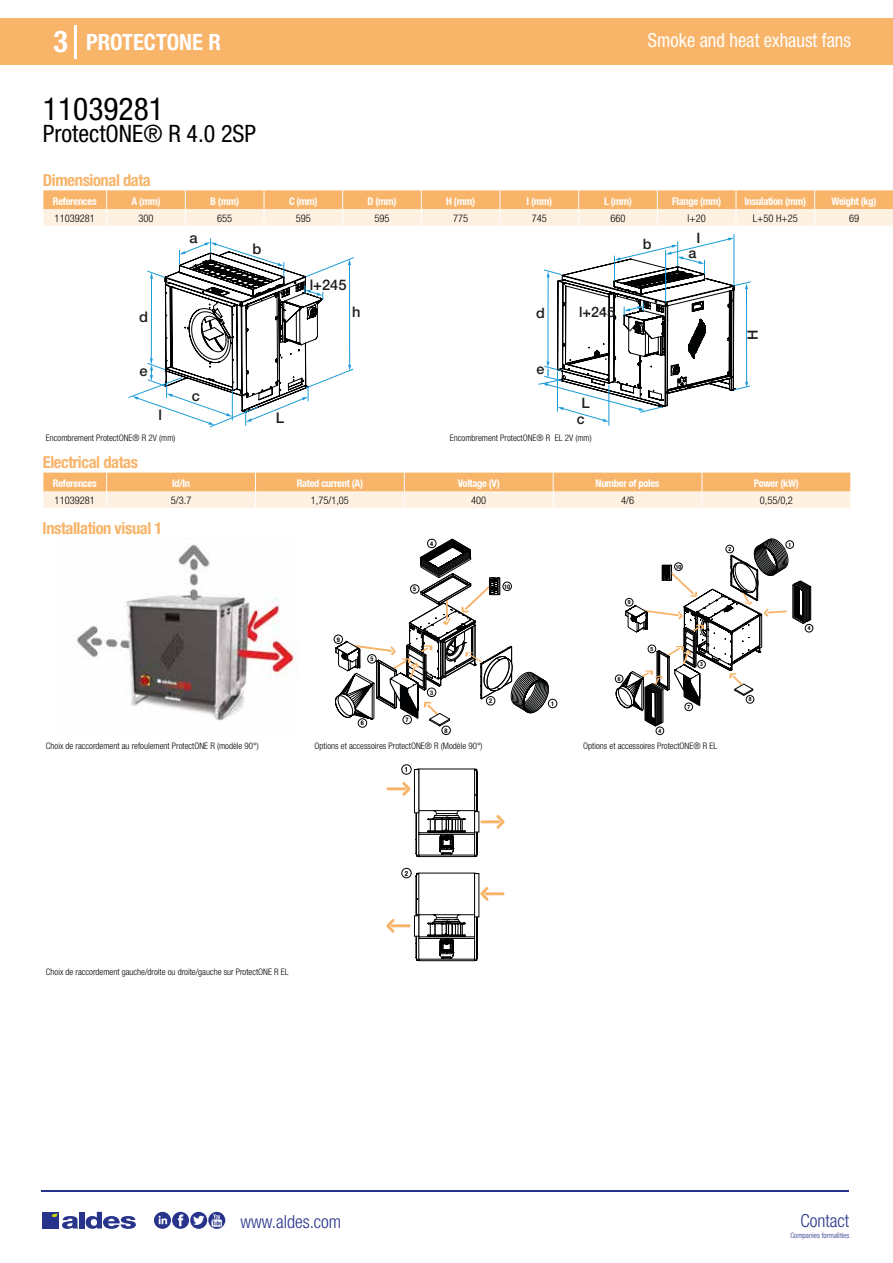
<style>
.page{position:relative;width:893px;height:1263px;background:#fff}
.page>*{position:absolute;margin:0;border:0;box-sizing:border-box;transform-origin:0 0}
.t1{font:condensed 31.5px "Helvetica Neue LT Std";color:#000}
.t2{font:700 condensed 30px "Helvetica Neue LT Std";color:#fff}
.t3{font:condensed 24px "Helvetica Neue LT Std";color:#000}
.t4{font:700 condensed 22.5px "Helvetica Neue LT Std";color:#fff}
.t5{font:condensed 19.5px "Helvetica Neue LT Std";color:#fff;scale:.95 1}
.t6{font:300 condensed 18px "Helvetica Neue";color:#28348b}
.t7{font:700 condensed 16.5px "Helvetica Neue LT Std";letter-spacing:-.025em;color:#f8b469}
.t8{font:500 14.7px "Helvetica Neue";color:#1e1e1c}
.t9{font:500 14.25px/15.8px "Helvetica Neue";color:#1d1f1d;text-align:center}
.t10{font:700 condensed 10.5px "Helvetica Neue";letter-spacing:-.03em;color:#fff}
.t11{font:300 condensed 10.5px "Helvetica Neue";color:#000}
.t12{font:300 condensed 9px "Helvetica Neue";color:#000}
.t13{font:300 condensed 7.5px "Helvetica Neue";color:#28348b}
.t14{font:700 condensed 7.05px "Helvetica Neue";color:#010203}
.t15{font:700 condensed 6.3px "Helvetica Neue";color:#010203}
.t16{font:700 condensed 5.7px "Helvetica Neue";color:#010203}
</style>
<div class="page">
<div style="left:0;top:18px;width:893px;height:46px;background:#f8b469"></div>
<hr style="left:74px;top:25px;width:2px;height:33px;background:#fff">
<hr style="left:41px;top:1190px;width:808px;height:1px;background:#28348b">
<svg style="left:154px;top:1212px;width:71px;height:17px"></svg>
<div style="left:42px;top:1212px;width:17px;height:16px;background:#28348b"></div>
<div style="left:79px;top:1212px;width:5px;height:16px;background:#28348b"></div>
<svg style="left:86px;top:1212px;width:50px;height:17px"></svg>
<svg style="left:52px;top:1213px;width:26px;height:16px"></svg>
<svg style="left:43px;top:190px;width:850px;height:36px;background:#fad2a4"></svg>
<svg style="left:129px;top:238px;width:225px;height:189px"></svg>
<svg style="left:538px;top:234px;width:213px;height:192px"></svg>
<svg style="left:43px;top:473px;width:808px;height:35px;background:#fad1a3"></svg>
<img style="left:76px;top:544px;width:221px;height:177px">
<div style="left:548px;top:699px;width:9px;height:9px;border:1px solid #010203;border-radius:50%"></div>
<svg style="left:334px;top:539px;width:215px;height:196px"></svg>
<div style="left:805px;top:624px;width:8px;height:8px;border:1px solid #010203;border-radius:50%"></div>
<div style="left:656px;top:726px;width:8px;height:9px;border:1px solid #010203;border-radius:50%"></div>
<svg style="left:615px;top:539px;width:196px;height:187px"></svg>
<svg style="left:386px;top:769px;width:119px;height:192px"></svg>
<div style="left:401px;top:764px;width:10px;height:10px;border:1px solid #010203;border-radius:50%"></div>
<div style="left:401px;top:868px;width:10px;height:10px;border:1px solid #010203;border-radius:50%"></div>
<h2 class="t2" style="left:54px;top:24px;width:16px">3</h2>
<h3 class="t4" style="left:86px;top:28px;width:136px">PROTECTONE R</h3>
<h3 class="t5" style="left:648px;top:29px;width:215px">Smoke and heat exhaust fans</h3>
<h1 class="t1" style="left:43px;top:91px;width:122px">11039281</h1>
<h3 class="t3" style="left:43px;top:120px;width:215px">ProtectONE® R 4.0 2SP</h3>
<h3 class="t7" style="left:43px;top:170px;width:109px">Dimensional data</h3>
<p class="t10" style="left:53px;top:195px;width:45px">References</p>
<p class="t10" style="left:132px;top:195px;width:30px">A (mm)</p>
<p class="t10" style="left:210px;top:195px;width:30px">B (mm)</p>
<p class="t10" style="left:289px;top:195px;width:30px">C (mm)</p>
<p class="t10" style="left:367px;top:195px;width:31px">D (mm)</p>
<p class="t10" style="left:446px;top:195px;width:30px">H (mm)</p>
<p class="t10" style="left:526px;top:195px;width:27px">I (mm)</p>
<p class="t10" style="left:604px;top:195px;width:29px">L (mm)</p>
<p class="t10" style="left:672px;top:195px;width:51px">Flange (mm)</p>
<p class="t10" style="left:745px;top:195px;width:63px">Insulation (mm)</p>
<p class="t10" style="left:832px;top:195px;width:46px">Weight (kg)</p>
<p class="t11" style="left:55px;top:212px;width:42px">11039281</p>
<p class="t11" style="left:138px;top:212px;width:17px">300</p>
<p class="t11" style="left:217px;top:212px;width:17px">655</p>
<p class="t11" style="left:296px;top:212px;width:17px">595</p>
<p class="t11" style="left:374px;top:212px;width:17px">595</p>
<p class="t11" style="left:453px;top:212px;width:17px">775</p>
<p class="t11" style="left:532px;top:212px;width:17px">745</p>
<p class="t11" style="left:610px;top:212px;width:17px">660</p>
<p class="t11" style="left:688px;top:212px;width:20px">I+20</p>
<p class="t11" style="left:753px;top:212px;width:47px">L+50 H+25</p>
<p class="t11" style="left:849px;top:212px;width:12px">69</p>
<h3 class="t8" style="left:189px;top:229px;width:10px">a</h3>
<h3 class="t9" style="left:696px;top:230px;width:5px">I</h3>
<h3 class="t9" style="left:643px;top:236px;width:10px">b</h3>
<h3 class="t8" style="left:253px;top:240px;width:10px">b</h3>
<h3 class="t9" style="left:688px;top:245px;width:9px">a</h3>
<h3 class="t8" style="left:139px;top:308px;width:10px">d</h3>
<h3 class="t8" style="left:140px;top:362px;width:10px">e</h3>
<h3 class="t8" style="left:159px;top:406px;width:5px">l</h3>
<h3 class="t8" style="left:192px;top:387px;width:10px">c</h3>
<h3 class="t8" style="left:310px;top:276px;width:38px">l+245</h3>
<h3 class="t8" style="left:352px;top:303px;width:10px">h</h3>
<h3 class="t8" style="left:276px;top:409px;width:10px">L</h3>
<h3 class="t9" style="left:536px;top:305px;width:10px">d</h3>
<h3 class="t9" style="left:536px;top:361px;width:9px">e</h3>
<h3 class="t9" style="left:579px;top:304px;width:37px">l+245</h3>
<h3 class="t9" style="left:577px;top:395px;width:14px">L c</h3>
<p class="t12" style="left:46px;top:433px;width:131px">Encombrement ProtectONE® R 2V (mm)</p>
<p class="t12" style="left:450px;top:433px;width:143px">Encombrement ProtectONE® R EL 2V (mm)</p>
<h3 class="t9" style="left:745px;top:340px;width:12px;rotate:-90deg">H</h3>
<h3 class="t7" style="left:43px;top:452px;width:97px">Electrical datas</h3>
<p class="t10" style="left:53px;top:477px;width:45px">References</p>
<p class="t10" style="left:172px;top:477px;width:20px">Id/In</p>
<p class="t10" style="left:297px;top:477px;width:68px">Rated current (A)</p>
<p class="t10" style="left:458px;top:477px;width:44px">Voltage (V)</p>
<p class="t10" style="left:596px;top:477px;width:65px">Number of poles</p>
<p class="t10" style="left:754px;top:477px;width:47px">Power (kW)</p>
<p class="t11" style="left:55px;top:494px;width:42px">11039281</p>
<p class="t11" style="left:171px;top:494px;width:22px">5/3.7</p>
<p class="t11" style="left:311px;top:494px;width:40px">1,75/1,05</p>
<p class="t11" style="left:471px;top:494px;width:17px">400</p>
<p class="t11" style="left:621px;top:494px;width:14px">4/6</p>
<p class="t11" style="left:760px;top:494px;width:35px">0,55/0,2</p>
<h3 class="t7" style="left:43px;top:518px;width:121px">Installation visual 1</h3>
<p class="t15" style="left:430px;top:540px;width:5px">4</p>
<p class="t15" style="left:413px;top:585px;width:5px">5</p>
<p class="t15" style="left:504px;top:582px;width:7px">10</p>
<p class="t16" style="left:628px;top:599px;width:4px">9</p>
<p class="t16" style="left:676px;top:563px;width:7px">10</p>
<p class="t16" style="left:728px;top:546px;width:4px">2</p>
<p class="t15" style="left:337px;top:635px;width:5px">9</p>
<p class="t15" style="left:370px;top:655px;width:5px">5</p>
<p class="t15" style="left:361px;top:719px;width:5px">6</p>
<p class="t15" style="left:406px;top:716px;width:5px">7</p>
<p class="t15" style="left:430px;top:688px;width:5px">3</p>
<p class="t15" style="left:445px;top:726px;width:5px">8</p>
<p class="t15" style="left:489px;top:697px;width:5px">2</p>
<p class="t15" style="left:551px;top:700px;width:5px">1</p>
<p class="t16" style="left:618px;top:675px;width:4px">6</p>
<p class="t16" style="left:650px;top:645px;width:4px">5</p>
<p class="t16" style="left:658px;top:727px;width:4px">4</p>
<p class="t16" style="left:700px;top:661px;width:4px">3</p>
<p class="t16" style="left:687px;top:703px;width:4px">7</p>
<p class="t12" style="left:46px;top:741px;width:214px">Choix de raccordement au refoulement ProtectONE R (modèle 90°)</p>
<p class="t12" style="left:315px;top:741px;width:170px">Options et accessoires ProtectONE® R (Modèle 90°)</p>
<p class="t12" style="left:583px;top:741px;width:136px">Options et accessoires ProtectONE® R EL</p>
<p class="t14" style="left:405px;top:765px;width:5px">1</p>
<p class="t16" style="left:749px;top:696px;width:4px">8</p>
<p class="t16" style="left:788px;top:541px;width:4px">1</p>
<p class="t16" style="left:808px;top:625px;width:4px">4</p>
<p class="t12" style="left:46px;top:966px;width:244px">Choix de raccordement gauche/droite ou droite/gauche sur ProtectONE R EL</p>
<p class="t14" style="left:405px;top:869px;width:5px">2</p>
<h3 class="t6" style="left:240px;top:1211px;width:102px">www.aldes.com</h3>
<h3 class="t6" style="left:800px;top:1211px;width:50px">Contact</h3>
<p class="t13" style="left:790px;top:1230px;width:60px">Companies formalities</p>
</div>
